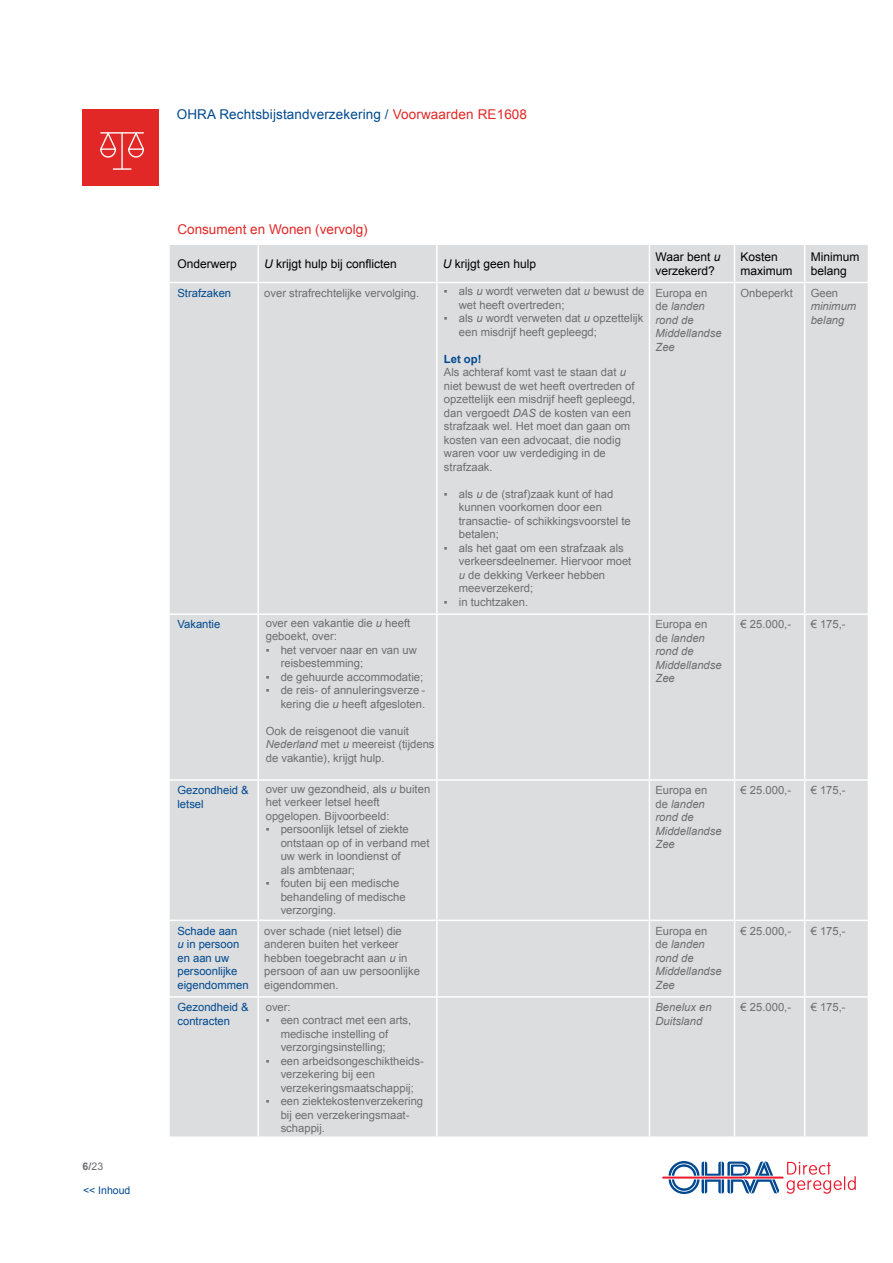
<style>
.page{position:relative;width:893px;height:1263px;background:#fff}
.page>*{position:absolute;margin:0;border:0;box-sizing:border-box;transform-origin:0 0}
.t1{font:13.5px "Arial";letter-spacing:.01em;color:#004990}
.t2{font:13.5px "Arial";color:#e12827}
.t3{font:12px/14.4px "Arial";color:#000}
.t4{font:11.25px/13.5px "Arial";color:#6d6e71}
.t5{font:italic 11.25px/13.5px "Arial";color:#6d6e71}
.t6{font:11.25px/13.5px "Arial";color:#004990}
.t7{font:10.5px "Arial";color:#004990}
.t8{font:700 10.5px "Arial";color:#6d6e71}
.s1{font-weight:400}
.s2{color:#e12827}
.s3{font-style:italic}
.s4{font-style:normal}
.s5{font-weight:700;color:#004990}
</style>
<div class="page">
<div style="left:82px;top:110px;width:77px;height:76px;background:#e12827"></div>
<svg style="left:100px;top:132px;width:17px;height:26px"></svg>
<svg style="left:128px;top:132px;width:16px;height:26px"></svg>
<hr style="left:101px;top:132px;width:42px;height:2px;background:#fff">
<hr style="left:121px;top:133px;width:2px;height:36px;background:#fff">
<svg style="left:113px;top:168px;width:18px;height:2px"></svg>
<div style="left:170px;top:245px;width:698px;height:891px;background:#dcddde"></div>
<hr style="left:257px;top:245px;width:2px;height:37px;background:#fff">
<hr style="left:436px;top:245px;width:2px;height:37px;background:#fff">
<hr style="left:649px;top:245px;width:1px;height:37px;background:#fff">
<hr style="left:734px;top:245px;width:1px;height:37px;background:#fff">
<hr style="left:804px;top:245px;width:1px;height:37px;background:#fff">
<hr style="left:168px;top:282px;width:90px;height:1px;background:#fff">
<hr style="left:258px;top:282px;width:179px;height:1px;background:#fff">
<hr style="left:257px;top:283px;width:2px;height:330px;background:#fff">
<hr style="left:437px;top:282px;width:212px;height:1px;background:#fff">
<hr style="left:436px;top:283px;width:2px;height:330px;background:#fff">
<hr style="left:649px;top:282px;width:85px;height:1px;background:#fff">
<hr style="left:649px;top:283px;width:1px;height:330px;background:#fff">
<hr style="left:734px;top:282px;width:71px;height:1px;background:#fff">
<hr style="left:734px;top:283px;width:1px;height:330px;background:#fff">
<hr style="left:805px;top:282px;width:64px;height:1px;background:#fff">
<hr style="left:804px;top:283px;width:1px;height:330px;background:#fff">
<hr style="left:168px;top:613px;width:90px;height:2px;background:#fff">
<hr style="left:258px;top:613px;width:179px;height:2px;background:#fff">
<hr style="left:257px;top:615px;width:2px;height:164px;background:#fff">
<hr style="left:437px;top:613px;width:212px;height:2px;background:#fff">
<hr style="left:436px;top:615px;width:2px;height:164px;background:#fff">
<hr style="left:649px;top:613px;width:85px;height:2px;background:#fff">
<hr style="left:649px;top:615px;width:1px;height:164px;background:#fff">
<hr style="left:734px;top:613px;width:71px;height:2px;background:#fff">
<hr style="left:734px;top:615px;width:1px;height:164px;background:#fff">
<hr style="left:805px;top:613px;width:64px;height:2px;background:#fff">
<hr style="left:804px;top:615px;width:1px;height:164px;background:#fff">
<hr style="left:168px;top:779px;width:90px;height:2px;background:#fff">
<hr style="left:258px;top:779px;width:179px;height:2px;background:#fff">
<hr style="left:257px;top:781px;width:2px;height:138px;background:#fff">
<hr style="left:437px;top:779px;width:212px;height:2px;background:#fff">
<hr style="left:436px;top:781px;width:2px;height:138px;background:#fff">
<hr style="left:649px;top:779px;width:85px;height:2px;background:#fff">
<hr style="left:649px;top:781px;width:1px;height:138px;background:#fff">
<hr style="left:734px;top:779px;width:71px;height:2px;background:#fff">
<hr style="left:734px;top:781px;width:1px;height:138px;background:#fff">
<hr style="left:805px;top:779px;width:64px;height:2px;background:#fff">
<hr style="left:804px;top:781px;width:1px;height:138px;background:#fff">
<hr style="left:168px;top:919px;width:90px;height:2px;background:#fff">
<hr style="left:258px;top:919px;width:179px;height:2px;background:#fff">
<hr style="left:257px;top:921px;width:2px;height:75px;background:#fff">
<hr style="left:437px;top:919px;width:212px;height:2px;background:#fff">
<hr style="left:436px;top:921px;width:2px;height:75px;background:#fff">
<hr style="left:649px;top:919px;width:85px;height:2px;background:#fff">
<hr style="left:649px;top:921px;width:1px;height:75px;background:#fff">
<hr style="left:734px;top:919px;width:71px;height:2px;background:#fff">
<hr style="left:734px;top:921px;width:1px;height:75px;background:#fff">
<hr style="left:805px;top:919px;width:64px;height:2px;background:#fff">
<hr style="left:804px;top:921px;width:1px;height:75px;background:#fff">
<hr style="left:168px;top:996px;width:90px;height:2px;background:#fff">
<hr style="left:258px;top:996px;width:179px;height:2px;background:#fff">
<hr style="left:257px;top:998px;width:2px;height:138px;background:#fff">
<hr style="left:437px;top:996px;width:212px;height:2px;background:#fff">
<hr style="left:436px;top:998px;width:2px;height:138px;background:#fff">
<hr style="left:649px;top:996px;width:85px;height:2px;background:#fff">
<hr style="left:649px;top:998px;width:1px;height:138px;background:#fff">
<hr style="left:734px;top:996px;width:71px;height:2px;background:#fff">
<hr style="left:734px;top:998px;width:1px;height:138px;background:#fff">
<hr style="left:805px;top:996px;width:64px;height:2px;background:#fff">
<hr style="left:804px;top:998px;width:1px;height:138px;background:#fff">
<hr style="left:662px;top:1176px;width:121px;height:2px;background:#ed1b2f">
<svg style="left:669px;top:1161px;width:110px;height:33px"></svg>
<svg style="left:787px;top:1162px;width:69px;height:32px"></svg>
<p class="t8" style="left:82px;top:1159px;width:22px">6/<span class="s1">23</span></p>
<p class="t7" style="left:83px;top:1183px;width:49px">&lt;&lt; Inhoud</p>
<p class="t1" style="left:177px;top:106px;width:352px">OHRA Rechtsbijstandverzekering / <span class="s2">Voorwaarden RE1608</span></p>
<p class="t2" style="left:177px;top:221px;width:192px">Consument en Wonen (vervolg)</p>
<p class="t3" style="left:177px;top:256px;width:61px">Onderwerp</p>
<p class="t3" style="left:264px;top:256px;width:134px"><span class="s3">U</span> krijgt hulp bij conflicten</p>
<p class="t3" style="left:443px;top:256px;width:95px"><span class="s3">U</span> krijgt geen hulp</p>
<p class="t3" style="left:655px;top:249px;width:66px">Waar bent <span class="s3">u </span>verzekerd?</p>
<p class="t3" style="left:740px;top:249px;width:53px">Kosten maximum</p>
<p class="t3" style="left:811px;top:249px;width:50px">Minimum belang</p>
<p class="t6" style="left:177px;top:286px;width:55px">Strafzaken</p>
<p class="t4" style="left:264px;top:286px;width:157px">over strafrechtelijke vervolging.</p>
<p class="t5" style="left:655px;top:286px;width:68px"><span class="s4">Europa en de</span> landen rond de<br>Middellandse<br>Zee</p>
<p class="t4" style="left:740px;top:286px;width:54px">Onbeperkt</p>
<p class="t4" style="left:811px;top:286px;width:29px">Geen</p>
<p class="t4" style="left:459px;top:285px;width:187px;text-indent:-15px">▪ als <span class="s3">u</span> wordt verweten dat <span class="s3">u</span> bewust de wet heeft overtreden;</p>
<p class="t4" style="left:459px;top:312px;width:186px;text-indent:-15px">▪ als <span class="s3">u</span> wordt verweten dat <span class="s3">u</span> opzettelijk een misdrijf heeft gepleegd;</p>
<p class="t4" style="left:444px;top:352px;width:193px"><span class="s5">Let op!<br></span>Als achteraf komt vast te staan dat <span class="s3">u </span>niet bewust de wet heeft overtreden of opzettelijk een misdrijf heeft gepleegd, dan vergoedt <span class="s3">DAS</span> de kosten van een strafzaak wel. Het moet dan gaan om kosten van een advocaat, die nodig waren voor uw verdediging in de strafzaak.</p>
<p class="t4" style="left:459px;top:487px;width:173px;text-indent:-15px">▪ als <span class="s3">u</span> de (straf)zaak kunt of had kunnen voorkomen door een transactie- of schikkingsvoorstel te betalen;</p>
<p class="t4" style="left:459px;top:541px;width:174px;text-indent:-15px">▪ als het gaat om een strafzaak als verkeersdeelnemer. Hiervoor moet <span class="s3">u</span> de dekking Verkeer hebben meeverzekerd;</p>
<p class="t4" style="left:444px;top:595px;width:86px">▪ in tuchtzaken.</p>
<p class="t5" style="left:811px;top:300px;width:47px">minimum belang</p>
<p class="t4" style="left:266px;top:616px;width:146px">over een vakantie die <span class="s3">u</span> heeft geboekt, over:</p>
<p class="t4" style="left:281px;top:643px;width:138px;text-indent:-15px">▪ het vervoer naar en van uw reisbestemming;</p>
<p class="t4" style="left:266px;top:670px;width:159px">▪ de gehuurde accommodatie;</p>
<p class="t4" style="left:266px;top:684px;width:161px;text-align:right">▪ de reis- of annuleringsverze - kering die <span class="s3">u</span> heeft afgesloten.</p>
<p class="t4" style="left:266px;top:724px;width:170px">Ook de reisgenoot die vanuit<br><span class="s3">Nederland</span> met <span class="s3">u</span> meereist (tijdens de vakantie), krijgt hulp.</p>
<p class="t4" style="left:266px;top:782px;width:166px">over uw gezondheid, als <span class="s3">u</span> buiten het verkeer letsel heeft opgelopen. Bijvoorbeeld:</p>
<p class="t4" style="left:281px;top:823px;width:150px;text-indent:-15px">▪ persoonlijk letsel of ziekte ontstaan op of in verband met uw werk in loondienst of<br>als ambtenaar;</p>
<p class="t4" style="left:281px;top:877px;width:127px;text-indent:-15px">▪ fouten bij een medische behandeling of medische verzorging.</p>
<p class="t6" style="left:177px;top:618px;width:44px">Vakantie</p>
<p class="t5" style="left:655px;top:618px;width:68px"><span class="s4">Europa en de</span> landen rond de<br>Middellandse<br>Zee</p>
<p class="t4" style="left:740px;top:618px;width:52px">€ 25.000,-</p>
<p class="t4" style="left:811px;top:618px;width:37px">€ 175,-</p>
<p class="t6" style="left:177px;top:784px;width:73px">Gezondheid &amp; letsel</p>
<p class="t5" style="left:655px;top:784px;width:68px"><span class="s4">Europa en de</span> landen rond de<br>Middellandse<br>Zee</p>
<p class="t4" style="left:740px;top:784px;width:52px">€ 25.000,-</p>
<p class="t4" style="left:811px;top:784px;width:37px">€ 175,-</p>
<p class="t6" style="left:177px;top:924px;width:73px">Schade aan<br><span class="s3">u</span> in persoon en aan uw persoonlijke eigendommen</p>
<p class="t4" style="left:264px;top:924px;width:157px">over schade (niet letsel) die anderen buiten het verkeer hebben toegebracht aan <span class="s3">u</span> in persoon of aan uw persoonlijke eigendommen.</p>
<p class="t5" style="left:655px;top:924px;width:68px"><span class="s4">Europa en de</span> landen rond de<br>Middellandse<br>Zee</p>
<p class="t4" style="left:740px;top:924px;width:52px">€ 25.000,-</p>
<p class="t4" style="left:811px;top:924px;width:37px">€ 175,-</p>
<p class="t6" style="left:177px;top:1000px;width:73px">Gezondheid &amp; contracten</p>
<p class="t5" style="left:655px;top:1000px;width:58px">Benelux en<br>Duitsland</p>
<p class="t4" style="left:740px;top:1000px;width:52px">€ 25.000,-</p>
<p class="t4" style="left:811px;top:1000px;width:37px">€ 175,-</p>
<p class="t4" style="left:266px;top:1000px;width:27px">over:</p>
<p class="t4" style="left:281px;top:1014px;width:132px;text-indent:-15px">▪ een contract met een arts, medische instelling of verzorgingsinstelling;</p>
<p class="t4" style="left:281px;top:1054px;width:145px;text-indent:-15px">▪ een arbeidsongeschiktheids&shy;verzekering bij een verzekeringsmaatschappij;</p>
<p class="t4" style="left:281px;top:1095px;width:144px;text-indent:-15px">▪ een ziektekostenverzekering bij een verzekeringsmaat&shy;schappij.</p>
</div>
